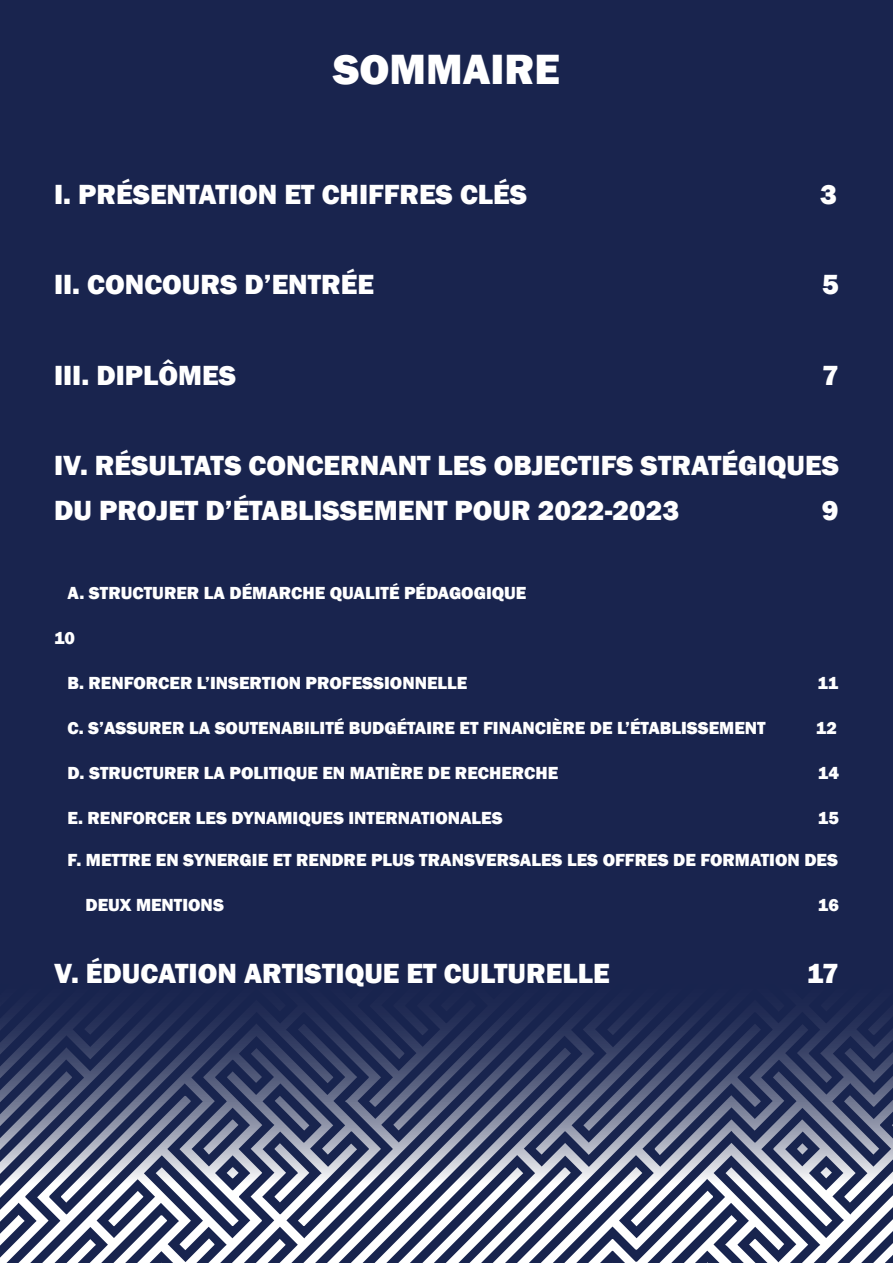
<style>
.page{position:relative;width:893px;height:1263px;background:#19244e}
.page>*{position:absolute;margin:0;border:0;box-sizing:border-box;transform-origin:0 0}
.t1{font:800 43.5px "Franklin Gothic";color:#fff}
.t2{font:800 28.5px/45px "Franklin Gothic";color:#fff}
.t3{font:800 18px "Franklin Gothic";color:#fff}
</style>
<div class="page">
<svg style="left:250px;top:1024px;width:12px;height:162px"></svg>
<svg style="left:0;top:1018px;width:250px;height:245px"></svg>
<svg style="left:262px;top:1018px;width:631px;height:245px"></svg>
<p class="t1" style="left:333px;top:42px;width:228px">SOMMAIRE</p>
<p class="t2" style="left:54px;top:172px;width:475px">I. PRÉSENTATION ET CHIFFRES CLÉS</p>
<p class="t2" style="left:820px;top:172px;width:18px">3</p>
<p class="t2" style="left:54px;top:262px;width:322px">II. CONCOURS D’ENTRÉE</p>
<p class="t2" style="left:822px;top:262px;width:18px">5</p>
<p class="t2" style="left:54px;top:352px;width:184px">III. DIPLÔMES</p>
<p class="t2" style="left:822px;top:352px;width:18px">7</p>
<p class="t2" style="left:54px;top:442px;width:786px">IV. RÉSULTATS CONCERNANT LES OBJECTIFS STRATÉGIQUES<br>DU PROJET D’ÉTABLISSEMENT POUR 2022-2023</p>
<p class="t2" style="left:822px;top:487px;width:18px">9</p>
<p class="t3" style="left:68px;top:581px;width:460px">A. STRUCTURER LA DÉMARCHE QUALITÉ PÉDAGOGIQUE</p>
<p class="t3" style="left:54px;top:626px;width:22px">10</p>
<p class="t3" style="left:68px;top:671px;width:401px">B. RENFORCER L’INSERTION PROFESSIONNELLE</p>
<p class="t3" style="left:817px;top:671px;width:22px">11</p>
<p class="t3" style="left:68px;top:716px;width:700px">C. S’ASSURER LA SOUTENABILITÉ BUDGÉTAIRE ET FINANCIÈRE DE L’ÉTABLISSEMENT</p>
<p class="t3" style="left:816px;top:716px;width:23px">12</p>
<p class="t3" style="left:67px;top:761px;width:492px">D. STRUCTURER LA POLITIQUE EN MATIÈRE DE RECHERCHE</p>
<p class="t3" style="left:818px;top:761px;width:23px">14</p>
<p class="t3" style="left:68px;top:806px;width:437px">E. RENFORCER LES DYNAMIQUES INTERNATIONALES</p>
<p class="t3" style="left:818px;top:806px;width:23px">15</p>
<p class="t3" style="left:68px;top:848px;width:772px">F. METTRE EN SYNERGIE ET RENDRE PLUS TRANSVERSALES LES OFFRES DE FORMATION DES</p>
<p class="t3" style="left:85px;top:893px;width:140px">DEUX MENTIONS</p>
<p class="t3" style="left:818px;top:893px;width:22px">16</p>
<p class="t2" style="left:54px;top:951px;width:557px">V. ÉDUCATION ARTISTIQUE ET CULTURELLE</p>
<p class="t2" style="left:807px;top:951px;width:34px">17</p>
</div>
